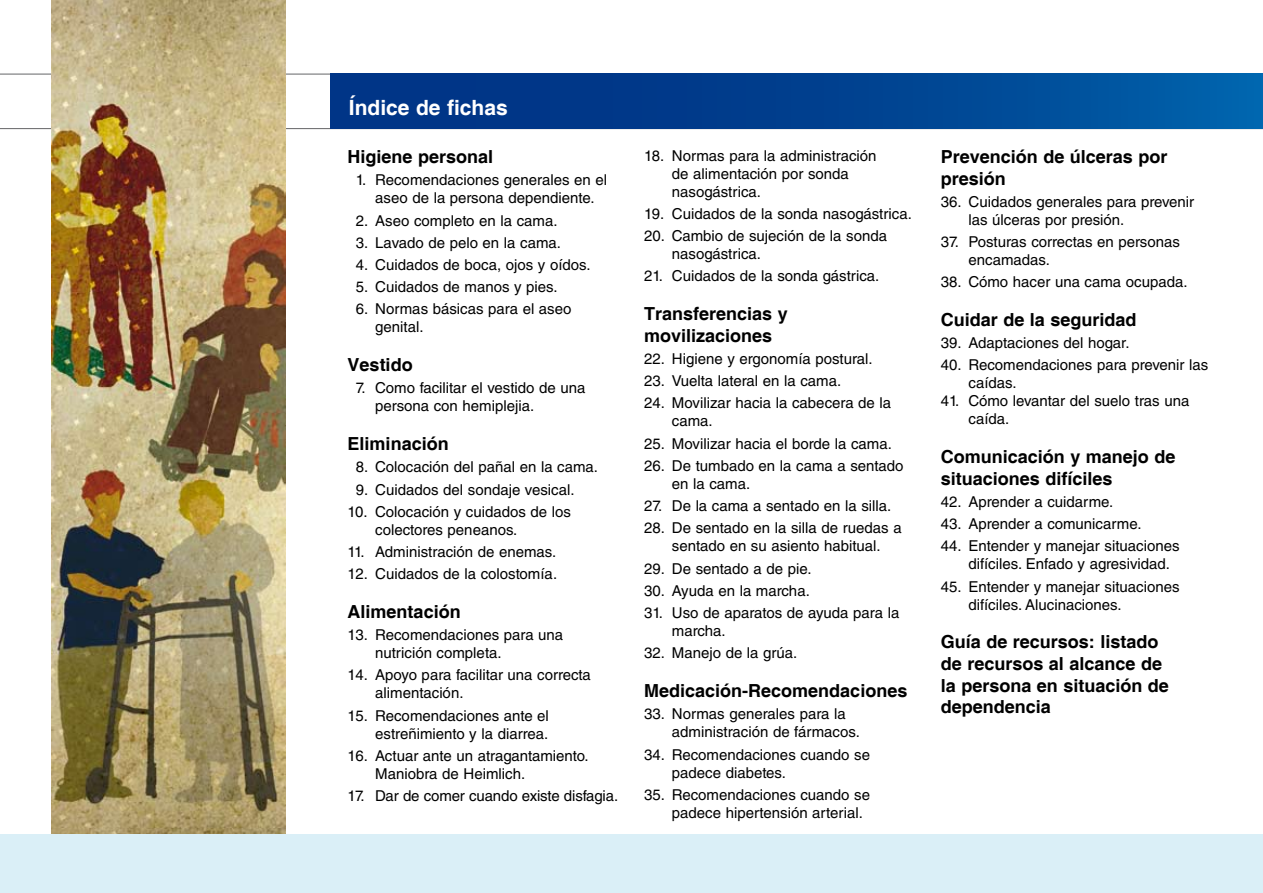
<style>
.page{position:relative;width:1263px;height:893px;background:#fff}
.page>*{position:absolute;margin:0;border:0;box-sizing:border-box;transform-origin:0 0}
.t1{font:700 21px "Helvetica";color:#fff}
.t2{font:700 18px/21.6px "Helvetica";color:#000}
.t3{font:15px/18px "Helvetica LT Std";color:#000}
</style>
<div class="page">
<svg style="left:0;top:74px;width:331px;height:55px"></svg>
<div style="left:331px;top:74px;width:932px;height:55px;background:linear-gradient(to right,#002b7f,#005ca6)"></div>
<img style="left:51px;top:0;width:234px;height:835px">
<div style="left:0;top:835px;width:1263px;height:58px;background:#daeff7"></div>
<h1 class="t1" style="left:349px;top:94px;width:160px">Índice de fichas</h1>
<p class="t2" style="left:348px;top:147px;width:147px">Higiene personal</p>
<p class="t3" style="left:356px;top:171px;width:253px;text-align:center">1. Recomendaciones generales en el aseo de la persona dependiente.</p>
<p class="t3" style="left:356px;top:211px;width:203px">2. Aseo completo en la cama.</p>
<p class="t3" style="left:356px;top:233px;width:207px">3. Lavado de pelo en la cama.</p>
<p class="t3" style="left:356px;top:256px;width:236px">4. Cuidados de boca, ojos y oídos.</p>
<p class="t3" style="left:356px;top:278px;width:203px">5. Cuidados de manos y pies.</p>
<p class="t3" style="left:375px;top:300px;width:198px;text-indent:-19px">6. Normas básicas para el aseo genital.</p>
<p class="t2" style="left:348px;top:355px;width:67px">Vestido</p>
<p class="t3" style="left:375px;top:379px;width:212px;text-indent:-19px">7. Como facilitar el vestido de una persona con hemiplejia.</p>
<p class="t2" style="left:348px;top:434px;width:103px">Eliminación</p>
<p class="t3" style="left:356px;top:458px;width:244px">8. Colocación del pañal en la cama.</p>
<p class="t3" style="left:356px;top:480px;width:220px">9. Cuidados del sondaje vesical.</p>
<p class="t3" style="left:375px;top:502px;width:197px;text-indent:-28px">10. Colocación y cuidados de los colectores peneanos.</p>
<p class="t3" style="left:348px;top:543px;width:210px">11. Administración de enemas.</p>
<p class="t3" style="left:348px;top:565px;width:211px">12. Cuidados de la colostomía.</p>
<p class="t2" style="left:348px;top:602px;width:115px">Alimentación</p>
<p class="t3" style="left:375px;top:626px;width:189px;text-indent:-28px">13. Recomendaciones para una nutrición completa.</p>
<p class="t3" style="left:375px;top:666px;width:217px;text-indent:-28px">14. Apoyo para facilitar una correcta alimentación.</p>
<p class="t3" style="left:348px;top:706px;width:203px;text-align:right">15. Recomendaciones ante el estreñimiento y la diarrea.</p>
<p class="t3" style="left:375px;top:747px;width:215px;text-indent:-28px">16. Actuar ante un atragantamiento.<br>Maniobra de Heimlich.</p>
<p class="t3" style="left:348px;top:787px;width:272px">17. Dar de comer cuando existe disfagia.</p>
<p class="t3" style="left:672px;top:146px;width:206px;text-indent:-28px">18. Normas para la administración de alimentación por sonda nasogástrica.</p>
<p class="t3" style="left:644px;top:205px;width:269px">19. Cuidados de la sonda nasogástrica.</p>
<p class="t3" style="left:672px;top:227px;width:217px;text-indent:-28px">20. Cambio de sujeción de la sonda nasogástrica.</p>
<p class="t3" style="left:644px;top:267px;width:237px">21. Cuidados de la sonda gástrica.</p>
<p class="t2" style="left:644px;top:304px;width:145px">Transferencias y movilizaciones</p>
<p class="t3" style="left:644px;top:350px;width:230px">22. Higiene y ergonomía postural.</p>
<p class="t3" style="left:644px;top:372px;width:198px">23. Vuelta lateral en la cama.</p>
<p class="t3" style="left:672px;top:394px;width:221px;text-indent:-28px">24. Movilizar hacia la cabecera de la cama.</p>
<p class="t3" style="left:644px;top:434px;width:249px">25. Movilizar hacia el borde la cama.</p>
<p class="t3" style="left:672px;top:457px;width:233px;text-indent:-28px">26. De tumbado en la cama a sentado en la cama.</p>
<p class="t3" style="left:644px;top:497px;width:249px">27. De la cama a sentado en la silla.</p>
<p class="t3" style="left:644px;top:519px;width:259px;text-align:center">28. De sentado en la silla de ruedas a sentado en su asiento habitual.</p>
<p class="t3" style="left:644px;top:559px;width:169px">29. De sentado a de pie.</p>
<p class="t3" style="left:644px;top:582px;width:167px">30. Ayuda en la marcha.</p>
<p class="t3" style="left:672px;top:604px;width:229px;text-indent:-28px">31. Uso de aparatos de ayuda para la marcha.</p>
<p class="t3" style="left:644px;top:644px;width:155px">32. Manejo de la grúa.</p>
<p class="t2" style="left:644px;top:681px;width:265px">Medicación-Recomendaciones</p>
<p class="t3" style="left:672px;top:705px;width:189px;text-indent:-28px">33. Normas generales para la administración de fármacos.</p>
<p class="t3" style="left:672px;top:745px;width:200px;text-indent:-28px">34. Recomendaciones cuando se padece diabetes.</p>
<p class="t3" style="left:672px;top:785px;width:200px;text-indent:-28px">35. Recomendaciones cuando se padece hipertensión arterial.</p>
<p class="t2" style="left:941px;top:147px;width:228px">Prevención de úlceras por presión</p>
<p class="t3" style="left:968px;top:193px;width:227px;text-indent:-28px">36. Cuidados generales para prevenir las úlceras por presión.</p>
<p class="t3" style="left:968px;top:233px;width:213px;text-indent:-28px">37. Posturas correctas en personas encamadas.</p>
<p class="t3" style="left:941px;top:273px;width:248px">38. Cómo hacer una cama ocupada.</p>
<p class="t2" style="left:941px;top:310px;width:197px">Cuidar de la seguridad</p>
<p class="t3" style="left:941px;top:334px;width:190px">39. Adaptaciones del hogar.</p>
<p class="t3" style="left:968px;top:356px;width:241px;text-indent:-28px">40. Recomendaciones para prevenir las caídas.</p>
<p class="t3" style="left:968px;top:392px;width:222px;text-indent:-28px">41. Cómo levantar del suelo tras una caída.</p>
<p class="t2" style="left:941px;top:447px;width:236px">Comunicación y manejo de situaciones difíciles</p>
<p class="t3" style="left:941px;top:493px;width:174px">42. Aprender a cuidarme.</p>
<p class="t3" style="left:941px;top:515px;width:202px">43. Aprender a comunicarme.</p>
<p class="t3" style="left:968px;top:537px;width:213px;text-indent:-28px">44. Entender y manejar situaciones difíciles. Enfado y agresividad.</p>
<p class="t3" style="left:968px;top:577px;width:213px;text-indent:-28px">45. Entender y manejar situaciones difíciles. Alucinaciones.</p>
<p class="t2" style="left:941px;top:632px;width:230px">Guía de recursos: listado de recursos al alcance de la persona en situación de dependencia</p>
</div>
